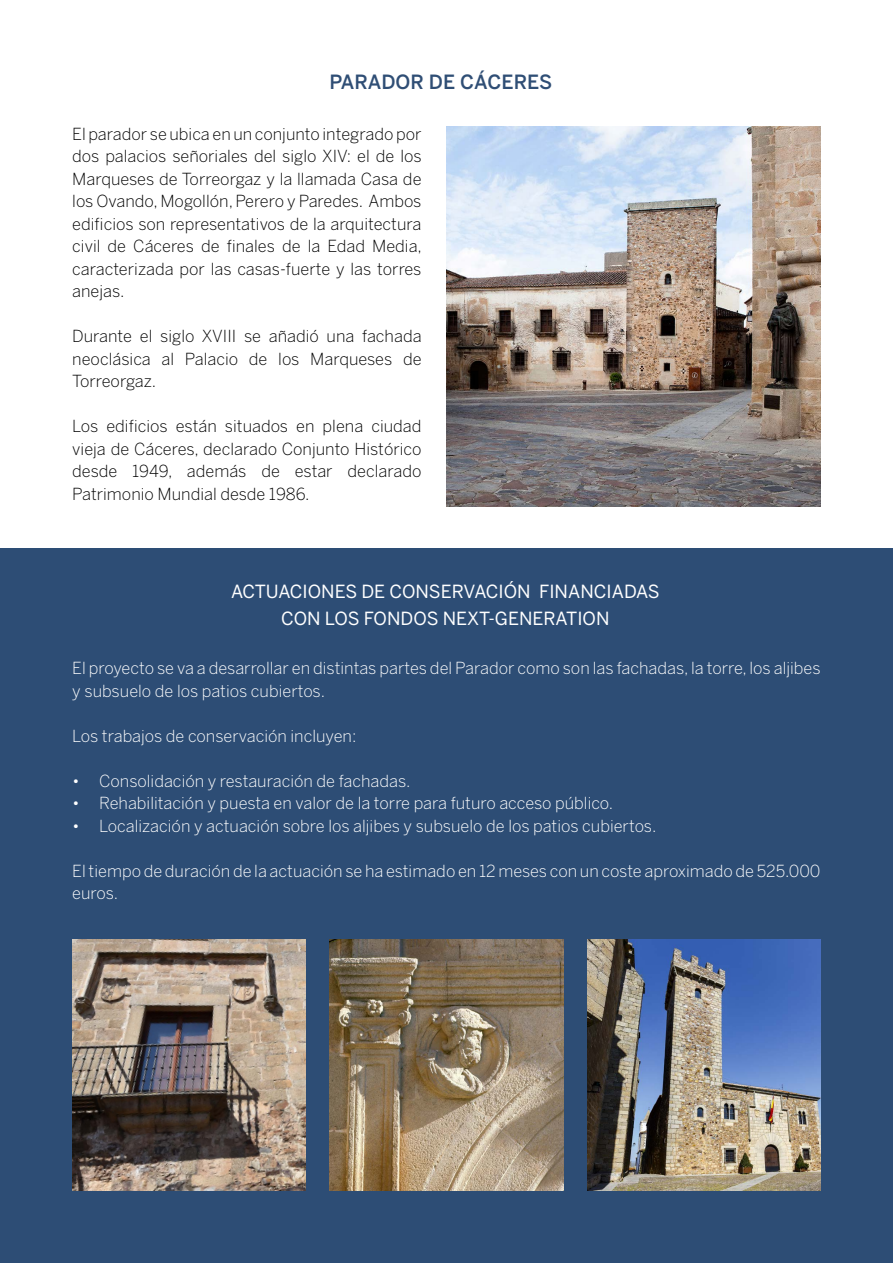
<style>
.page{position:relative;width:893px;height:1263px;background:#fff}
.page>*{position:absolute;margin:0;border:0;box-sizing:border-box;transform-origin:0 0}
.t1{font:500 19.5px "Benton Sans";color:#2f4e75}
.t2{font:18px/27px "Benton Sans";color:#fff;text-align:center}
.t3{font:300 16.5px/22.5px "Benton Sans";color:#000;text-align:justify}
.t4{font:300 16.5px/22.5px "Benton Sans";color:#fff}
</style>
<div class="page">
<div style="left:0;top:549px;width:893px;height:714px;background:#2d4d75"></div>
<img style="left:446px;top:126px;width:375px;height:380px">
<img style="left:72px;top:939px;width:234px;height:252px">
<img style="left:330px;top:939px;width:233px;height:252px">
<img style="left:587px;top:939px;width:234px;height:252px">
<p class="t1" style="left:330px;top:70px;width:224px">PARADOR DE CÁCERES</p>
<p class="t3" style="left:72px;top:122px;width:351px">El parador se ubica en un conjunto integrado por dos palacios señoriales del siglo XIV: el de los Marqueses de Torreorgaz y la llamada Casa de los Ovando, Mogollón, Perero y Paredes. Ambos edificios son representativos de la arquitectura civil de Cáceres de finales de la Edad Media, caracterizada por las casas-fuerte y las torres anejas.</p>
<p class="t3" style="left:72px;top:325px;width:351px">Durante el siglo XVIII se añadió una fachada neoclásica al Palacio de los Marqueses de Torreorgaz.</p>
<p class="t3" style="left:72px;top:415px;width:351px">Los edificios están situados en plena ciudad vieja de Cáceres, declarado Conjunto Histórico desde 1949, además de estar declarado Patrimonio Mundial desde 1986.</p>
<p class="t2" style="left:231px;top:578px;width:430px">ACTUACIONES DE CONSERVACIÓN FINANCIADAS<br>CON LOS FONDOS NEXT-GENERATION</p>
<p class="t4" style="left:72px;top:657px;width:750px">El proyecto se va a desarrollar en distintas partes del Parador como son las fachadas, la torre, los aljibes y subsuelo de los patios cubiertos.</p>
<p class="t4" style="left:72px;top:724px;width:286px">Los trabajos de conservación incluyen:</p>
<p class="t4" style="left:72px;top:769px;width:340px">• Consolidación y restauración de fachadas.</p>
<p class="t4" style="left:72px;top:792px;width:542px">• Rehabilitación y puesta en valor de la torre para futuro acceso público.</p>
<p class="t4" style="left:72px;top:814px;width:586px">• Localización y actuación sobre los aljibes y subsuelo de los patios cubiertos.</p>
<p class="t4" style="left:72px;top:859px;width:750px">El tiempo de duración de la actuación se ha estimado en 12 meses con un coste aproximado de 525.000 euros.</p>
</div>
